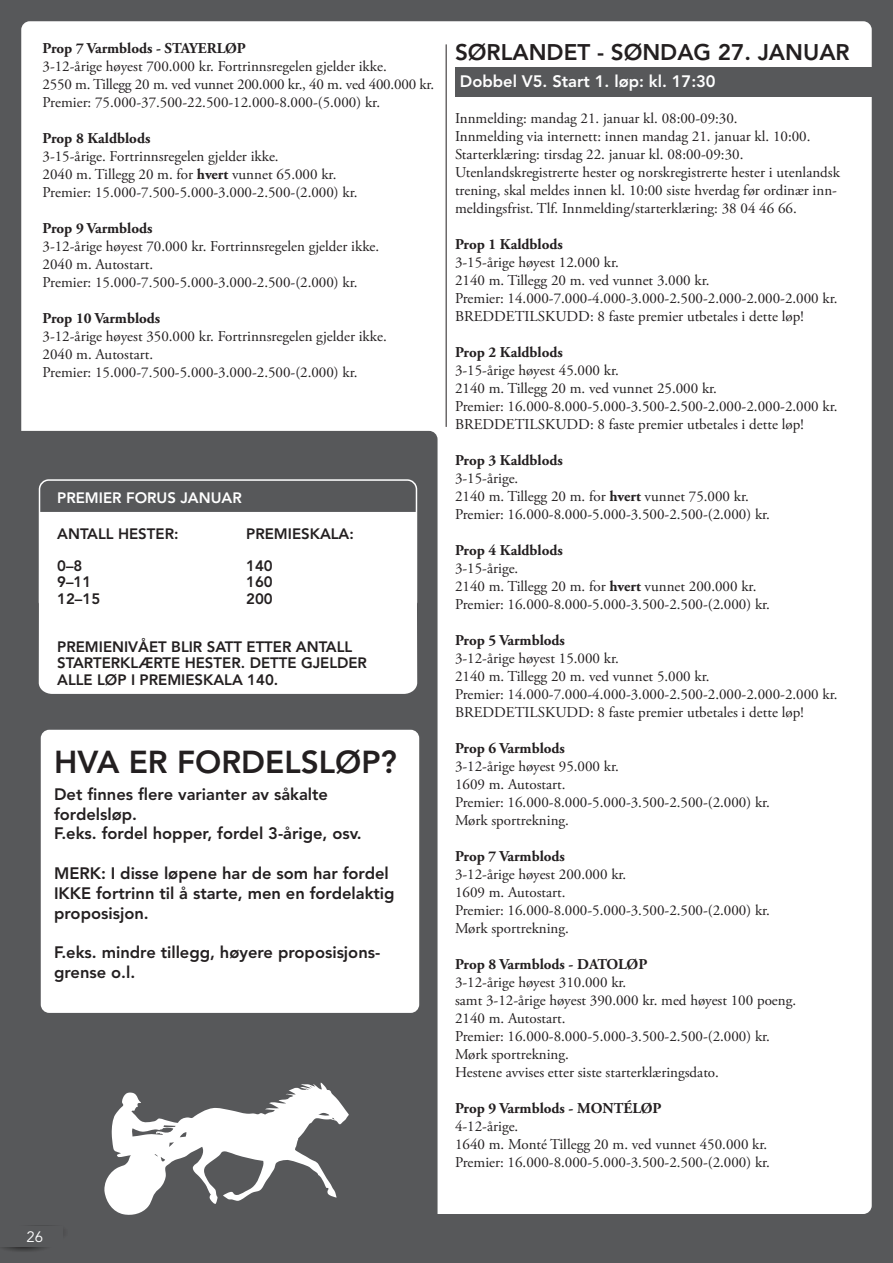
<style>
.page{position:relative;width:893px;height:1263px;background:#57585a}
.page>*{position:absolute;margin:0;border:0;box-sizing:border-box;transform-origin:0 0}
.t1{font:800 31.5px "Avenir";color:#231f20}
.t2{font:800 22.5px "Avenir";color:#231f20}
.t3{font:800 16.5px/19.8px "Avenir";color:#231f20}
.t4{font:800 16.5px "Avenir";color:#fff}
.t5{font:15px/18px "Adobe Garamond Pro";color:#231f20}
.t6{font:700 15px "Adobe Garamond Pro";color:#231f20}
.t7{font:800 15px/16.5px "Avenir";color:#231f20}
.t8{font:800 15px "Avenir";color:#fff}
.t9{font:15px "Avenir";color:#fff}
.s1{font-weight:700}
</style>
<div class="page">
<img style="left:34px;top:1225px;width:15px;height:1px">
<div style="left:21px;top:21px;width:851px;height:1193px;background:#fff;border-radius:9px"></div>
<div style="left:455px;top:67px;width:438px;height:30px;background:#57585a"></div>
<hr style="left:446px;top:44px;width:1px;height:383px;background:#231f20">
<div style="left:0;top:431px;width:438px;height:794px;background:#57585a;border-radius:9px"></div>
<svg style="left:39px;top:479px;width:378px;height:33px"></svg>
<div style="left:39px;top:512px;width:378px;height:182px;background:#fff"></div>
<svg style="left:104px;top:1082px;width:245px;height:133px"></svg>
<div style="left:41px;top:730px;width:378px;height:283px;background:#fff;border-radius:9px"></div>
<p class="t6" style="left:43px;top:43px;width:205px">Prop 7 Varmblods - STAYERLØP</p>
<p class="t5" style="left:43px;top:59px;width:393px">3-12-årige høyest 700.000 kr. Fortrinnsregelen gjelder ikke.<br>2550 m. Tillegg 20 m. ved vunnet 200.000 kr., 40 m. ved 400.000 kr.<br>Premier: 75.000-37.500-22.500-12.000-8.000-(5.000) kr.</p>
<p class="t6" style="left:43px;top:133px;width:109px">Prop 8 Kaldblods</p>
<p class="t5" style="left:43px;top:149px;width:317px">3-15-årige. Fortrinnsregelen gjelder ikke.<br>2040 m. Tillegg 20 m. for <span class="s1">hvert</span> vunnet 65.000 kr.<br>Premier: 15.000-7.500-5.000-3.000-2.500-(2.000) kr.</p>
<p class="t6" style="left:43px;top:223px;width:112px">Prop 9 Varmblods</p>
<p class="t5" style="left:43px;top:239px;width:338px">3-12-årige høyest 70.000 kr. Fortrinnsregelen gjelder ikke.<br>2040 m. Autostart.<br>Premier: 15.000-7.500-5.000-3.000-2.500-(2.000) kr.</p>
<p class="t6" style="left:43px;top:313px;width:119px">Prop 10 Varmblods</p>
<p class="t5" style="left:43px;top:329px;width:346px">3-12-årige høyest 350.000 kr. Fortrinnsregelen gjelder ikke.<br>2040 m. Autostart.<br>Premier: 15.000-7.500-5.000-3.000-2.500-(2.000) kr.</p>
<p class="t8" style="left:57px;top:492px;width:186px">PREMIER FORUS JANUAR</p>
<p class="t7" style="left:57px;top:527px;width:123px">ANTALL HESTER:</p>
<p class="t7" style="left:246px;top:527px;width:109px">PREMIESKALA:</p>
<p class="t7" style="left:57px;top:558px;width:27px">0–8</p>
<p class="t7" style="left:246px;top:558px;width:28px">140</p>
<p class="t7" style="left:57px;top:575px;width:36px">9–11</p>
<p class="t7" style="left:246px;top:575px;width:28px">160</p>
<p class="t7" style="left:57px;top:591px;width:44px">12–15</p>
<p class="t7" style="left:246px;top:591px;width:28px">200</p>
<p class="t7" style="left:57px;top:639px;width:311px">PREMIENIVÅET BLIR SATT ETTER ANTALL<br>STARTERKLÆRTE HESTER. DETTE GJELDER<br>ALLE LØP I PREMIESKALA 140.</p>
<h1 class="t1" style="left:54px;top:749px;width:344px">HVA ER FORDELSLØP?</h1>
<p class="t3" style="left:54px;top:785px;width:309px">Det finnes flere varianter av såkalte fordelsløp.<br>F.eks. fordel hopper, fordel 3-årige, osv.</p>
<p class="t3" style="left:54px;top:865px;width:342px">MERK: I disse løpene har de som har fordel<br>IKKE fortrinn til å starte, men en fordelaktig proposisjon.</p>
<p class="t3" style="left:54px;top:944px;width:328px">F.eks. mindre tillegg, høyere proposisjons&shy;grense o.l.</p>
<h2 class="t2" style="left:455px;top:43px;width:396px">SØRLANDET - SØNDAG 27. JANUAR</h2>
<p class="t4" style="left:460px;top:74px;width:257px">Dobbel V5. Start 1. løp: kl. 17:30</p>
<p class="t5" style="left:455px;top:110px;width:386px">Innmelding: mandag 21. januar kl. 08:00-09:30.<br>Innmelding via internett: innen mandag 21. januar kl. 10:00.<br>Starterklæring: tirsdag 22. januar kl. 08:00-09:30.<br>Utenlandskregistrerte hester og norskregistrerte hester i utenlandsk trening, skal meldes innen kl. 10:00 siste hverdag før ordinær inn&shy;meldingsfrist. Tlf. Innmelding/starterklæring: 38 04 46 66.</p>
<p class="t6" style="left:455px;top:238px;width:109px">Prop 1 Kaldblods</p>
<p class="t5" style="left:455px;top:254px;width:384px">3-15-årige høyest 12.000 kr.<br>2140 m. Tillegg 20 m. ved vunnet 3.000 kr.<br>Premier: 14.000-7.000-4.000-3.000-2.500-2.000-2.000-2.000 kr.<br>BREDDETILSKUDD: 8 faste premier utbetales i dette løp!</p>
<p class="t6" style="left:455px;top:346px;width:109px">Prop 2 Kaldblods</p>
<p class="t5" style="left:455px;top:362px;width:384px">3-15-årige høyest 45.000 kr.<br>2140 m. Tillegg 20 m. ved vunnet 25.000 kr.<br>Premier: 16.000-8.000-5.000-3.500-2.500-2.000-2.000-2.000 kr.<br>BREDDETILSKUDD: 8 faste premier utbetales i dette løp!</p>
<p class="t6" style="left:455px;top:454px;width:109px">Prop 3 Kaldblods</p>
<p class="t5" style="left:455px;top:470px;width:317px">3-15-årige.<br>2140 m. Tillegg 20 m. for <span class="s1">hvert</span> vunnet 75.000 kr.<br>Premier: 16.000-8.000-5.000-3.500-2.500-(2.000) kr.</p>
<p class="t6" style="left:455px;top:544px;width:109px">Prop 4 Kaldblods</p>
<p class="t5" style="left:455px;top:560px;width:317px">3-15-årige.<br>2140 m. Tillegg 20 m. for <span class="s1">hvert</span> vunnet 200.000 kr.<br>Premier: 16.000-8.000-5.000-3.500-2.500-(2.000) kr.</p>
<p class="t6" style="left:455px;top:634px;width:112px">Prop 5 Varmblods</p>
<p class="t5" style="left:455px;top:650px;width:384px">3-12-årige høyest 15.000 kr.<br>2140 m. Tillegg 20 m. ved vunnet 5.000 kr.<br>Premier: 14.000-7.000-4.000-3.000-2.500-2.000-2.000-2.000 kr.<br>BREDDETILSKUDD: 8 faste premier utbetales i dette løp!</p>
<p class="t6" style="left:455px;top:742px;width:112px">Prop 6 Varmblods</p>
<p class="t5" style="left:455px;top:758px;width:317px">3-12-årige høyest 95.000 kr.<br>1609 m. Autostart.<br>Premier: 16.000-8.000-5.000-3.500-2.500-(2.000) kr.<br>Mørk sportrekning.</p>
<p class="t6" style="left:455px;top:850px;width:112px">Prop 7 Varmblods</p>
<p class="t5" style="left:455px;top:866px;width:317px">3-12-årige høyest 200.000 kr.<br>1609 m. Autostart.<br>Premier: 16.000-8.000-5.000-3.500-2.500-(2.000) kr.<br>Mørk sportrekning.</p>
<p class="t6" style="left:455px;top:958px;width:194px">Prop 8 Varmblods - DATOLØP</p>
<p class="t5" style="left:455px;top:974px;width:343px">3-12-årige høyest 310.000 kr.<br>samt 3-12-årige høyest 390.000 kr. med høyest 100 poeng.<br>2140 m. Autostart.<br>Premier: 16.000-8.000-5.000-3.500-2.500-(2.000) kr.<br>Mørk sportrekning.<br>Hestene avvises etter siste starterklæringsdato.</p>
<p class="t6" style="left:455px;top:1102px;width:208px">Prop 9 Varmblods - MONTÉLØP</p>
<p class="t5" style="left:455px;top:1118px;width:317px">4-12-årige.<br>1640 m. Monté Tillegg 20 m. ved vunnet 450.000 kr.<br>Premier: 16.000-8.000-5.000-3.500-2.500-(2.000) kr.</p>
<p class="t9" style="left:26px;top:1230px;width:18px">26</p>
</div>
